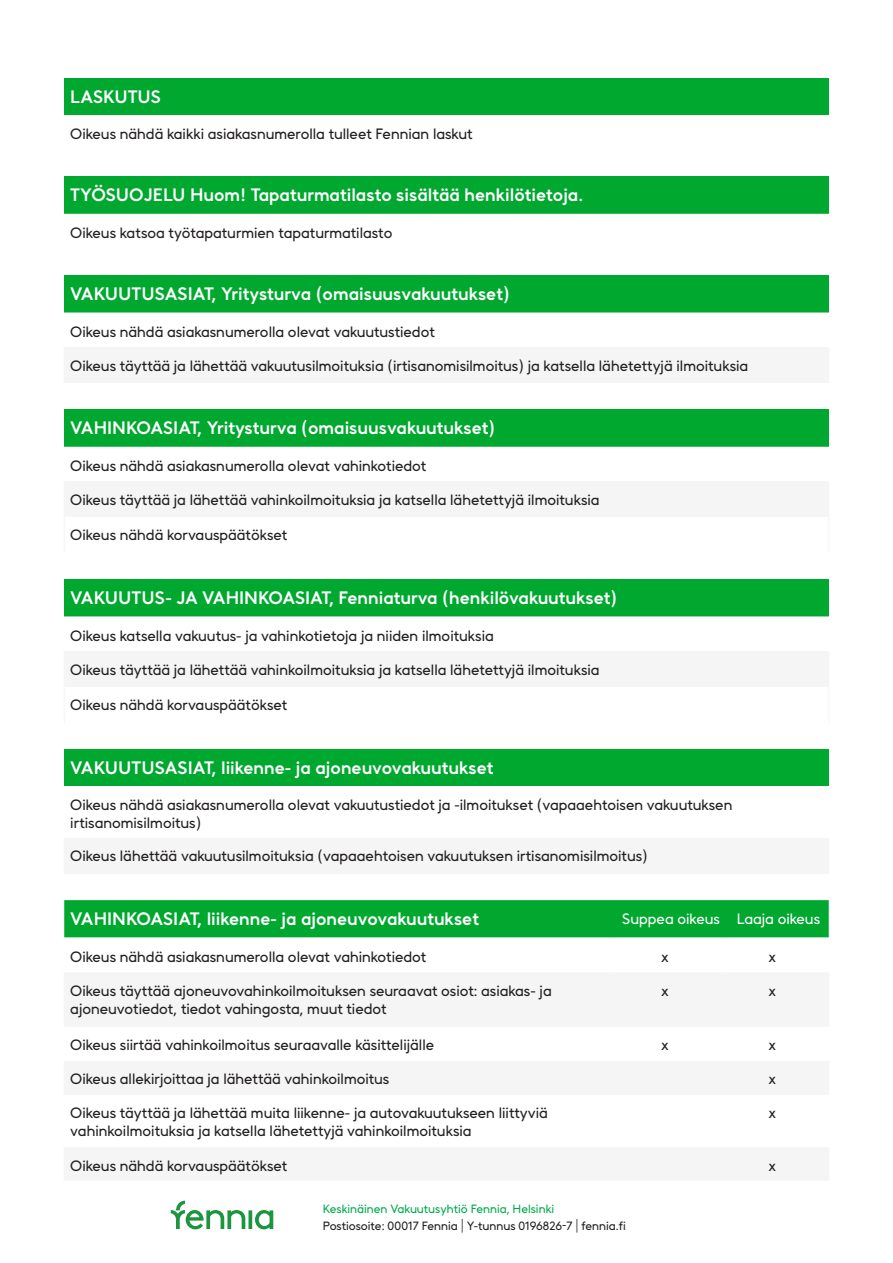
<style>
.page{position:relative;width:893px;height:1263px;background:#fff}
.page>*{position:absolute;margin:0;border:0;box-sizing:border-box;transform-origin:0 0}
.Otsikko_2{font:700 18px "Fennia Sans";color:#fff}
.Leipis{font:15px/18px "Fennia Sans";color:#231f20}
.Leipis-2{font:15px "Fennia Sans";color:#fff}
.t1{font:12px "Fennia Sans";color:#231f20}
.t2{font:12px "Fennia Sans";color:#00ab4d}
</style>
<div class="page">
<svg style="left:171px;top:1201px;width:102px;height:28px"></svg>
<div style="left:64px;top:78px;width:765px;height:38px;background:#00a830"></div>
<hr style="left:64px;top:115px;width:765px;height:1px;background:#fff">
<div style="left:64px;top:177px;width:765px;height:37px;background:#00a830"></div>
<div style="left:64px;top:275px;width:765px;height:38px;background:#00a830"></div>
<div style="left:64px;top:347px;width:765px;height:36px;background:#f5f5f5"></div>
<div style="left:64px;top:409px;width:765px;height:38px;background:#00a830"></div>
<div style="left:64px;top:482px;width:765px;height:35px;background:#f5f5f5"></div>
<hr style="left:64px;top:517px;width:1px;height:36px;background:#f5f5f5">
<hr style="left:828px;top:517px;width:1px;height:36px;background:#f5f5f5">
<div style="left:64px;top:579px;width:765px;height:38px;background:#00a830"></div>
<div style="left:64px;top:651px;width:765px;height:36px;background:#f5f5f5"></div>
<hr style="left:64px;top:616px;width:765px;height:1px;background:#fff">
<hr style="left:64px;top:687px;width:1px;height:35px;background:#f5f5f5">
<hr style="left:828px;top:687px;width:1px;height:35px;background:#f5f5f5">
<div style="left:64px;top:749px;width:765px;height:38px;background:#00a830"></div>
<div style="left:64px;top:838px;width:765px;height:36px;background:#f5f5f5"></div>
<hr style="left:64px;top:786px;width:765px;height:1px;background:#fff">
<div style="left:64px;top:900px;width:765px;height:37px;background:#00a830"></div>
<hr style="left:64px;top:972px;width:1px;height:55px;background:#f5f5f5">
<hr style="left:613px;top:972px;width:1px;height:55px;background:#f5f5f5">
<hr style="left:722px;top:972px;width:1px;height:55px;background:#f5f5f5">
<hr style="left:828px;top:972px;width:1px;height:55px;background:#f5f5f5">
<hr style="left:64px;top:1061px;width:1px;height:34px;background:#f5f5f5">
<hr style="left:613px;top:1061px;width:1px;height:34px;background:#f5f5f5">
<hr style="left:722px;top:1061px;width:1px;height:34px;background:#f5f5f5">
<hr style="left:828px;top:1061px;width:1px;height:34px;background:#f5f5f5">
<hr style="left:64px;top:1147px;width:1px;height:33px;background:#f5f5f5">
<hr style="left:613px;top:1147px;width:1px;height:33px;background:#f5f5f5">
<hr style="left:722px;top:1147px;width:1px;height:33px;background:#f5f5f5">
<hr style="left:828px;top:1147px;width:1px;height:33px;background:#f5f5f5">
<h2 class="Otsikko_2" style="left:70px;top:85px;width:92px">LASKUTUS</h2>
<p class="Leipis" style="left:70px;top:125px;width:404px">Oikeus nähdä kaikki asiakasnumerolla tulleet Fennian laskut</p>
<h2 class="Otsikko_2" style="left:70px;top:184px;width:514px">TYÖSUOJELU Huom! Tapaturmatilasto sisältää henkilötietoja.</h2>
<p class="Leipis" style="left:70px;top:223px;width:324px">Oikeus katsoa työtapaturmien tapaturmatilasto</p>
<h2 class="Otsikko_2" style="left:70px;top:283px;width:441px">VAKUUTUSASIAT, Yritysturva (omaisuusvakuutukset)</h2>
<p class="Leipis" style="left:70px;top:322px;width:366px">Oikeus nähdä asiakasnumerolla olevat vakuutustiedot</p>
<p class="Leipis" style="left:70px;top:356px;width:679px">Oikeus täyttää ja lähettää vakuutusilmoituksia (irtisanomisilmoitus) ja katsella lähetettyjä ilmoituksia</p>
<h2 class="Otsikko_2" style="left:70px;top:417px;width:426px">VAHINKOASIAT, Yritysturva (omaisuusvakuutukset)</h2>
<p class="Leipis" style="left:70px;top:456px;width:357px">Oikeus nähdä asiakasnumerolla olevat vahinkotiedot</p>
<p class="Leipis" style="left:70px;top:490px;width:531px">Oikeus täyttää ja lähettää vahinkoilmoituksia ja katsella lähetettyjä ilmoituksia</p>
<p class="Leipis" style="left:70px;top:526px;width:218px">Oikeus nähdä korvauspäätökset</p>
<h2 class="Otsikko_2" style="left:70px;top:587px;width:548px">VAKUUTUS- JA VAHINKOASIAT, Fenniaturva (henkilövakuutukset)</h2>
<p class="Leipis" style="left:70px;top:626px;width:425px">Oikeus katsella vakuutus- ja vahinkotietoja ja niiden ilmoituksia</p>
<p class="Leipis" style="left:70px;top:660px;width:531px">Oikeus täyttää ja lähettää vahinkoilmoituksia ja katsella lähetettyjä ilmoituksia</p>
<p class="Leipis" style="left:70px;top:696px;width:218px">Oikeus nähdä korvauspäätökset</p>
<h2 class="Otsikko_2" style="left:70px;top:756px;width:425px">VAKUUTUSASIAT, liikenne- ja ajoneuvovakuutukset</h2>
<p class="Leipis" style="left:70px;top:796px;width:664px">Oikeus nähdä asiakasnumerolla olevat vakuutustiedot ja -ilmoitukset (vapaaehtoisen vakuutuksen irtisanomisilmoitus)</p>
<p class="Leipis" style="left:70px;top:847px;width:579px">Oikeus lähettää vakuutusilmoituksia (vapaaehtoisen vakuutuksen irtisanomisilmoitus)</p>
<h2 class="Otsikko_2" style="left:70px;top:908px;width:410px">VAHINKOASIAT, liikenne- ja ajoneuvovakuutukset</h2>
<p class="Leipis-2" style="left:622px;top:910px;width:99px">Suppea oikeus</p>
<p class="Leipis-2" style="left:737px;top:910px;width:85px">Laaja oikeus</p>
<p class="Leipis" style="left:70px;top:947px;width:357px">Oikeus nähdä asiakasnumerolla olevat vahinkotiedot</p>
<p class="Leipis" style="left:661px;top:947px;width:9px">x</p>
<p class="Leipis" style="left:769px;top:947px;width:9px">x</p>
<p class="Leipis" style="left:70px;top:981px;width:483px">Oikeus täyttää ajoneuvovahinkoilmoituksen seuraavat osiot: asiakas- ja ajoneuvotiedot, tiedot vahingosta, muut tiedot</p>
<p class="Leipis" style="left:661px;top:981px;width:9px">x</p>
<p class="Leipis" style="left:769px;top:981px;width:9px">x</p>
<p class="Leipis" style="left:70px;top:1035px;width:365px">Oikeus siirtää vahinkoilmoitus seuraavalle käsittelijälle</p>
<p class="Leipis" style="left:661px;top:1035px;width:9px">x</p>
<p class="Leipis" style="left:769px;top:1035px;width:9px">x</p>
<p class="Leipis" style="left:70px;top:1069px;width:321px">Oikeus allekirjoittaa ja lähettää vahinkoilmoitus</p>
<p class="Leipis" style="left:769px;top:1069px;width:9px">x</p>
<p class="Leipis" style="left:70px;top:1103px;width:479px">Oikeus täyttää ja lähettää muita liikenne- ja autovakuutukseen liittyviä vahinkoilmoituksia ja katsella lähetettyjä vahinkoilmoituksia</p>
<p class="Leipis" style="left:769px;top:1103px;width:9px">x</p>
<p class="Leipis" style="left:70px;top:1156px;width:218px">Oikeus nähdä korvauspäätökset</p>
<p class="Leipis" style="left:769px;top:1156px;width:9px">x</p>
<p class="t2" style="left:323px;top:1202px;width:233px">Keskinäinen Vakuutusyhtiö Fennia, Helsinki</p>
<p class="t1" style="left:323px;top:1218px;width:304px">Postiosoite: 00017 Fennia | Y-tunnus 0196826-7 | fennia.fi</p>
</div>
